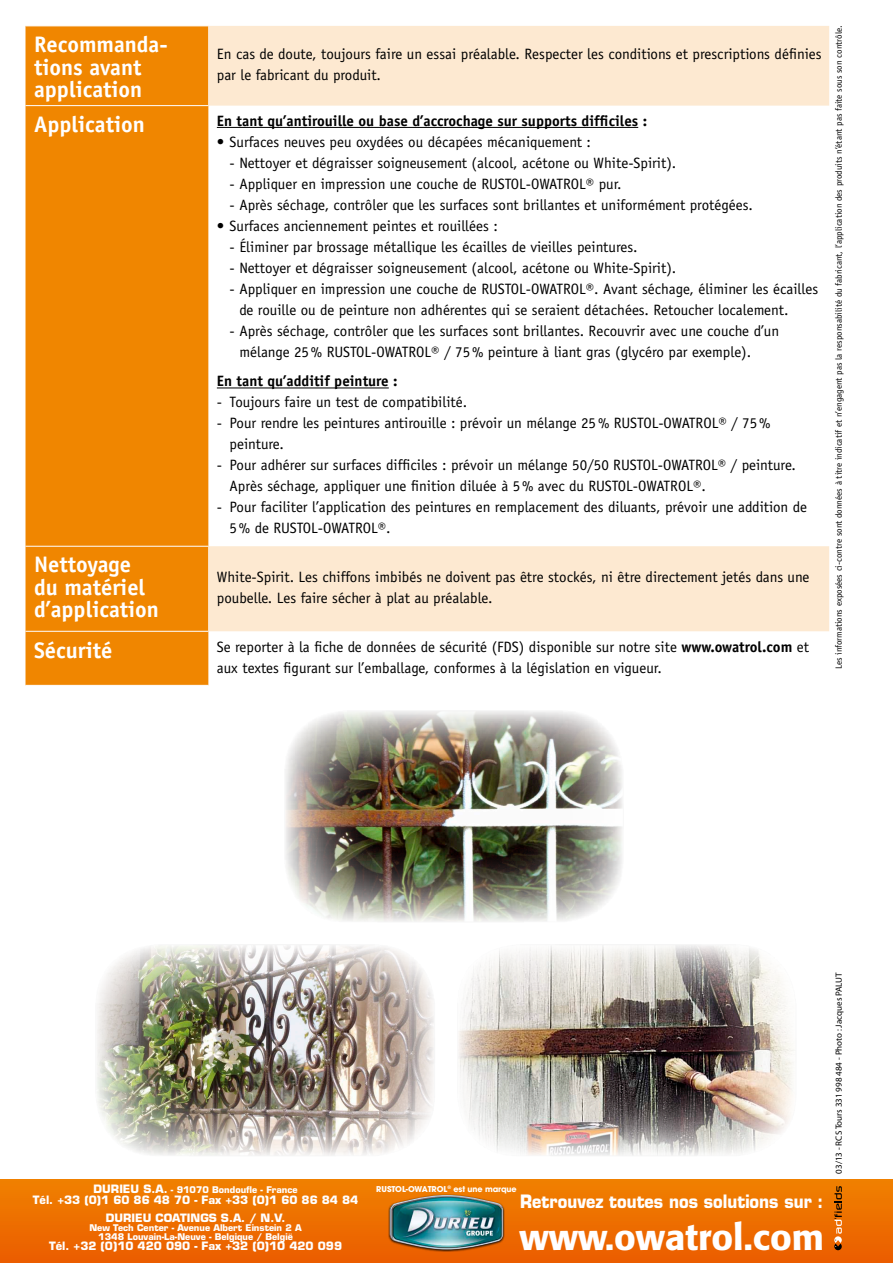
<style>
.page{position:relative;width:893px;height:1263px;background:#fff}
.page>*{position:absolute;margin:0;border:0;box-sizing:border-box;transform-origin:0 0}
.t1{font:500 36px "Formata";color:#fff}
.t2{font:700 22.5px/22.5px "Officina Sans";color:#fff}
.t3{font:700 18px "Eurostile";color:#fff;scale:.9 1}
.t4{font:15px/21px "Officina Sans";color:#000}
.t5{font:700 15px "Officina Sans";color:#000}
.t6{font:700 11.25px/18px "Eurostile";color:#fff;text-align:center}
.t7{font:9px "Officina Sans";color:#000}
.t8{font:700 9px/9px "Eurostile";color:#fff;text-align:center}
.t9{font:9px "Myriad MM 400 600";color:#000}
.t10{font:700 7.95px "Avant Garde";letter-spacing:-.01em;color:#fff}
.s1{font-weight:700}
.s2{font-size:11.25px}
</style>
<div class="page">
<div style="left:0;top:1179px;width:893px;height:84px;background:linear-gradient(to bottom,#f08100,#eb5d00)"></div>
<div style="left:26px;top:27px;width:182px;height:658px;background:#f08600"></div>
<svg style="left:208px;top:26px;width:621px;height:605px"></svg>
<hr style="left:26px;top:105px;width:182px;height:1px;background:#fff">
<hr style="left:26px;top:546px;width:182px;height:1px;background:#fff">
<hr style="left:26px;top:631px;width:182px;height:1px;background:#fff">
<hr style="left:217px;top:127px;width:421px;height:1px;background:#000">
<hr style="left:217px;top:388px;width:172px;height:1px;background:#000">
<svg style="left:834px;top:1186px;width:8px;height:64px"></svg>
<img style="left:286px;top:712px;width:336px;height:209px">
<img style="left:97px;top:946px;width:336px;height:209px">
<img style="left:459px;top:946px;width:335px;height:209px">
<div style="left:388px;top:1194px;width:117px;height:58px;background:#000;opacity:.9"></div>
<img style="left:390px;top:1195px;width:113px;height:54px">
<h2 class="t2" style="left:34px;top:33px;width:135px">Recommanda&shy;tions avant application</h2>
<p class="t4" style="left:217px;top:43px;width:606px">En cas de doute, toujours faire un essai préalable. Respecter les conditions et prescriptions définies par le fabricant du produit.</p>
<h2 class="t2" style="left:34px;top:113px;width:112px">Application</h2>
<p class="t5" style="left:217px;top:111px;width:432px">En tant qu’antirouille ou base d’accrochage sur supports difficiles :</p>
<p class="t4" style="left:217px;top:131px;width:376px">• Surfaces neuves peu oxydées ou décapées mécaniquement :</p>
<p class="t4" style="left:230px;top:152px;width:448px">- Nettoyer et dégraisser soigneusement (alcool, acétone ou White-Spirit).</p>
<p class="t4" style="left:230px;top:173px;width:394px">- Appliquer en impression une couche de RUSTOL-OWATROL® pur.</p>
<p class="t4" style="left:230px;top:194px;width:525px">- Après séchage, contrôler que les surfaces sont brillantes et uniformément protégées.</p>
<p class="t4" style="left:217px;top:215px;width:282px">• Surfaces anciennement peintes et rouillées :</p>
<p class="t4" style="left:230px;top:236px;width:409px">- Éliminer par brossage métallique les écailles de vieilles peintures.</p>
<p class="t4" style="left:230px;top:257px;width:448px">- Nettoyer et dégraisser soigneusement (alcool, acétone ou White-Spirit).</p>
<p class="t4" style="left:239px;top:278px;width:580px;text-indent:-10px">- Appliquer en impression une couche de RUSTOL-OWATROL®. Avant séchage, éliminer les écailles de rouille ou de peinture non adhérentes qui se seraient détachées. Retoucher localement.</p>
<p class="t4" style="left:239px;top:320px;width:541px;text-indent:-10px">- Après séchage, contrôler que les surfaces sont brillantes. Recouvrir avec une couche d’un mélange 25% RUSTOL-OWATROL® / 75% peinture à liant gras (glycéro par exemple).</p>
<p class="t5" style="left:217px;top:372px;width:182px">En tant qu’additif peinture :</p>
<p class="t4" style="left:217px;top:392px;width:252px">- Toujours faire un test de compatibilité.</p>
<p class="t4" style="left:230px;top:413px;width:542px;text-indent:-13px">- Pour rendre les peintures antirouille : prévoir un mélange 25% RUSTOL-OWATROL® / 75% peinture.</p>
<p class="t4" style="left:230px;top:455px;width:568px;text-indent:-13px">- Pour adhérer sur surfaces difficiles : prévoir un mélange 50/50 RUSTOL-OWATROL® / peinture.<br>Après séchage, appliquer une finition diluée à 5% avec du RUSTOL-OWATROL®.</p>
<p class="t4" style="left:230px;top:497px;width:579px;text-indent:-13px">- Pour faciliter l’application des peintures en remplacement des diluants, prévoir une addition de<br>5% de RUSTOL-OWATROL®.</p>
<h2 class="t2" style="left:34px;top:553px;width:126px">Nettoyage du matériel d’application</h2>
<p class="t4" style="left:217px;top:566px;width:594px">White-Spirit. Les chiffons imbibés ne doivent pas être stockés, ni être directement jetés dans une poubelle. Les faire sécher à plat au préalable.</p>
<h2 class="t2" style="left:34px;top:638px;width:80px">Sécurité</h2>
<p class="t4" style="left:217px;top:636px;width:594px">Se reporter à la fiche de données de sécurité (FDS) disponible sur notre site <span class="s1">www.owatrol.com</span> et aux textes figurant sur l’emballage, conformes à la législation en vigueur.</p>
<p class="t7" style="left:834px;top:669px;width:645px;rotate:-90deg">Les informations exposées ci-contre sont données à titre indicatif et n’engagent pas la responsabilité du fabricant, l’application des produits n’étant pas faite sous son contrôle.</p>
<p class="t8" style="left:94px;top:1185px;width:206px"><span class="s2">Durieu S.A.</span> - 91070 Bondoufle - France</p>
<p class="t6" style="left:33px;top:1191px;width:327px">Tél. +33 (0)1 60 86 48 70 - Fax +33 (0)1 60 86 84 84<br>Durieu Coatings S.A. / N.V.</p>
<p class="t8" style="left:89px;top:1223px;width:214px">New Tech Center - Avenue Albert Einstein 2 A<br>1348 Louvain-La-Neuve - Belgique / België</p>
<p class="t6" style="left:49px;top:1237px;width:294px">Tél. +32 (0)10 420 090 - Fax +32 (0)10 420 099</p>
<p class="t10" style="left:376px;top:1184px;width:142px">RUSTOL-OWATROL<sup>®</sup> est une marque</p>
<p class="t3" style="left:520px;top:1191px;width:338px">Retrouvez toutes nos solutions sur :</p>
<h1 class="t1" style="left:520px;top:1215px;width:306px">www.owatrol.com</h1>
<p class="t9" style="left:835px;top:1174px;width:203px;rotate:-90deg">03/13 - RCS Tours 331 998 484 - Photo : Jacques PALUT</p>
</div>
